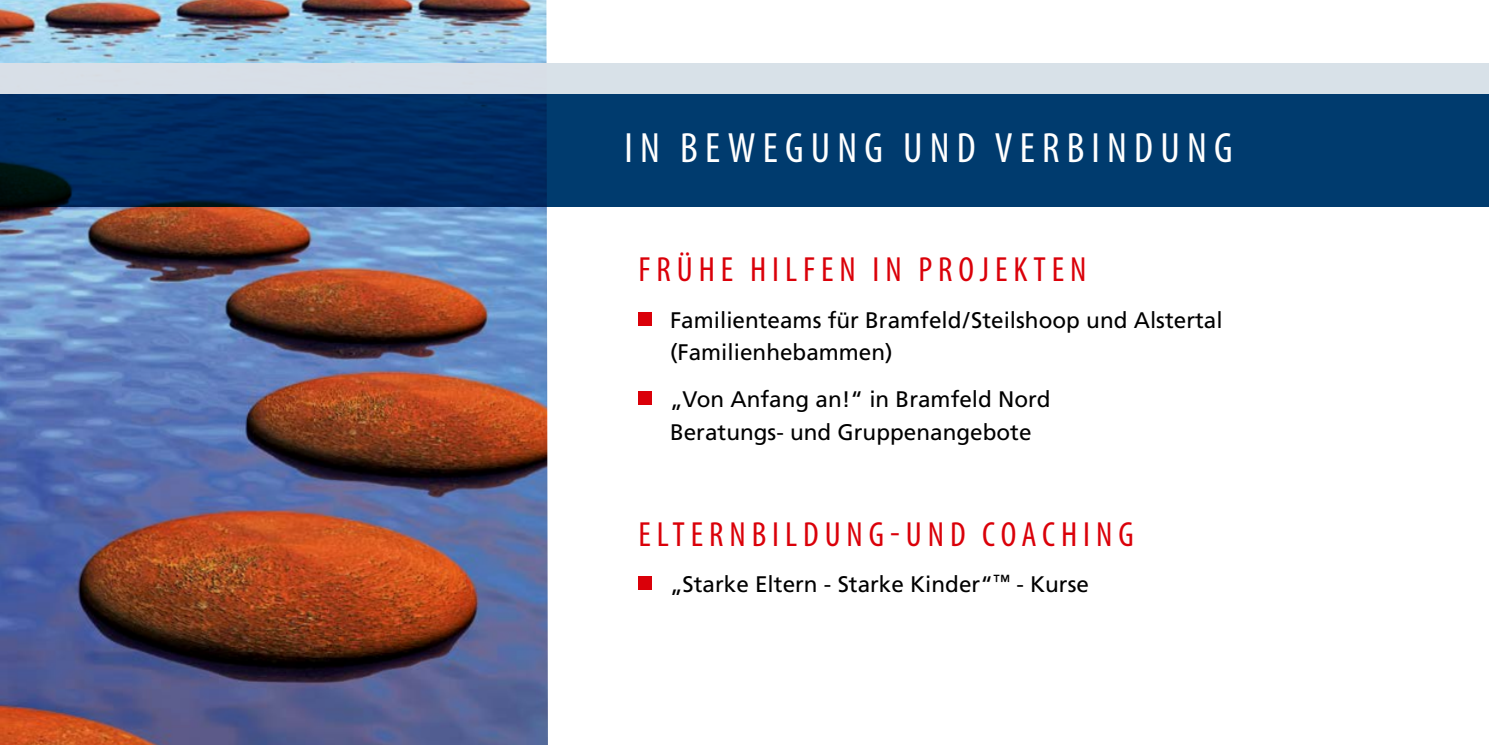
<style>
.page{position:relative;width:1489px;height:745px;background:#fff}
.page>*{position:absolute;margin:0;border:0;box-sizing:border-box;transform-origin:0 0}
.t1{font:condensed 42.5px "Myriad Pro";letter-spacing:.17em;color:#fff}
.t2{font:condensed 35px "Myriad Pro";letter-spacing:.17em;color:#da0009}
.t3{font:22.5px/32.5px "Frutiger";color:#000}
</style>
<div class="page">
<div style="left:638px;top:312px;width:13px;height:13px;background:#da0009"></div>
<div style="left:638px;top:391px;width:13px;height:13px;background:#da0009"></div>
<div style="left:638px;top:576px;width:13px;height:13px;background:#da0009"></div>
<img style="left:0;top:0;width:548px;height:744px">
<svg style="left:0;top:93px;width:1488px;height:114px;background:#013668"></svg>
<div style="left:0;top:63px;width:1488px;height:30px;background:#d8e1e8"></div>
<h1 class="t1" style="left:624px;top:122px;width:609px">IN BEWEGUNG UND VERBINDUNG</h1>
<h2 class="t2" style="left:638px;top:248px;width:449px">FRÜHE HILFEN IN PROJEKTEN</h2>
<p class="t3" style="left:670px;top:303px;width:554px">Familienteams für Bramfeld/Steilshoop und Alstertal (Familienhebammen)</p>
<p class="t3" style="left:670px;top:382px;width:382px">„Von Anfang an!“ in Bramfeld Nord<br>Beratungs- und Gruppenangebote</p>
<h2 class="t2" style="left:638px;top:512px;width:496px">ELTERNBILDUNG-UND COACHING</h2>
<p class="t3" style="left:670px;top:567px;width:420px">„Starke Eltern - Starke Kinder“<sup>™</sup> - Kurse</p>
</div>
